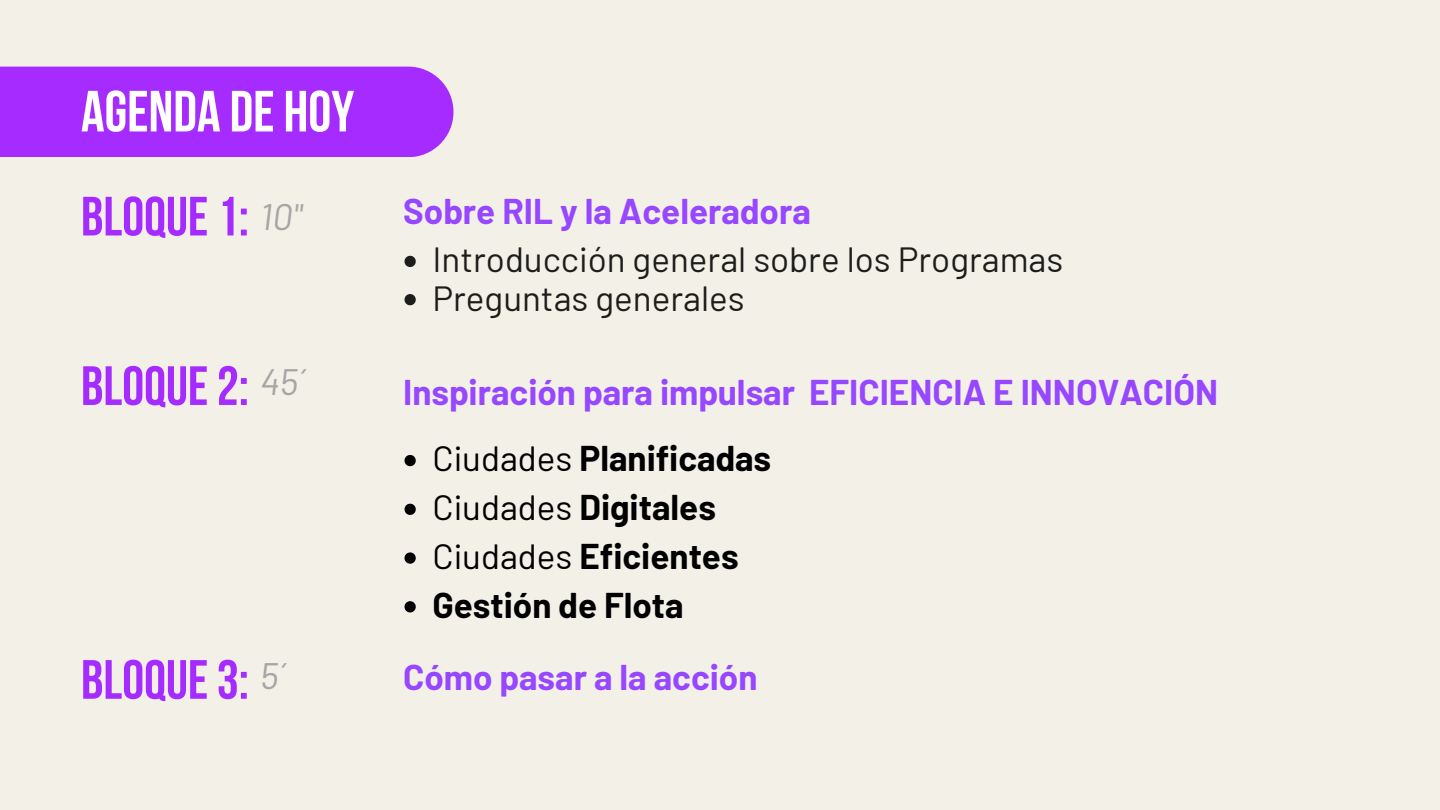
<style>
.page{position:relative;width:1440px;height:810px;background:#f3f1e7}
.page>*{position:absolute;margin:0;border:0;box-sizing:border-box;transform-origin:0 0}
.t1{font:700 58px "Bebas Neue";color:#fff}
.t2{font:55.2px "Bebas Neue Cyrillic";color:#a62bff}
.t3{font:italic 36.8px "Barlow";color:#a6a6a6}
.t4{font:700 35px "Barlow";color:#9747ff}
.t5{font:700 35px "Barlow";color:#000}
.t6{font:35px "Barlow";color:#1d1d1b}
.s1{font-weight:400}
</style>
<div class="page">
<div style="left:0;top:67px;width:453px;height:90px;background:#a62bff"></div>
<svg style="left:405px;top:256px;width:11px;height:11px"></svg>
<svg style="left:405px;top:294px;width:11px;height:11px"></svg>
<svg style="left:405px;top:455px;width:11px;height:11px"></svg>
<svg style="left:405px;top:504px;width:11px;height:11px"></svg>
<svg style="left:405px;top:552px;width:11px;height:12px"></svg>
<svg style="left:405px;top:601px;width:11px;height:11px"></svg>
<h2 class="t1" style="left:81px;top:88px;width:275px">AGENDA DE HOY</h2>
<h1 class="t2" style="left:81px;top:194px;width:169px">BLOQUE1:</h1>
<p class="t3" style="left:260px;top:194px;width:43px">10"</p>
<p class="t2" style="left:81px;top:364px;width:169px">BLOQUE2:</p>
<h1 class="t3" style="left:260px;top:358px;width:47px">45´</h1>
<h1 class="t4" style="left:403px;top:189px;width:409px">Sobre RIL y la Aceleradora</h1>
<p class="t6" style="left:433px;top:237px;width:632px">Introducción general sobre los Programas</p>
<h3 class="t6" style="left:433px;top:276px;width:314px">Preguntas generales</h3>
<h3 class="t4" style="left:403px;top:370px;width:817px">Inspiración para impulsar EFICIENCIA E INNOVACIÓN</h3>
<p class="t5" style="left:433px;top:436px;width:340px"><span class="s1">Ciudades</span> Planificadas</p>
<h3 class="t5" style="left:433px;top:485px;width:285px"><span class="s1">Ciudades</span> Digitales</h3>
<p class="t5" style="left:433px;top:534px;width:308px"><span class="s1">Ciudades</span> Eficientes</p>
<p class="t5" style="left:433px;top:583px;width:253px">Gestión de Flota</p>
<p class="t2" style="left:81px;top:657px;width:169px">BLOQUE3:</p>
<p class="t3" style="left:260px;top:652px;width:27px">5´</p>
<p class="t4" style="left:403px;top:654px;width:356px">Cómo pasar a la acción</p>
</div>
